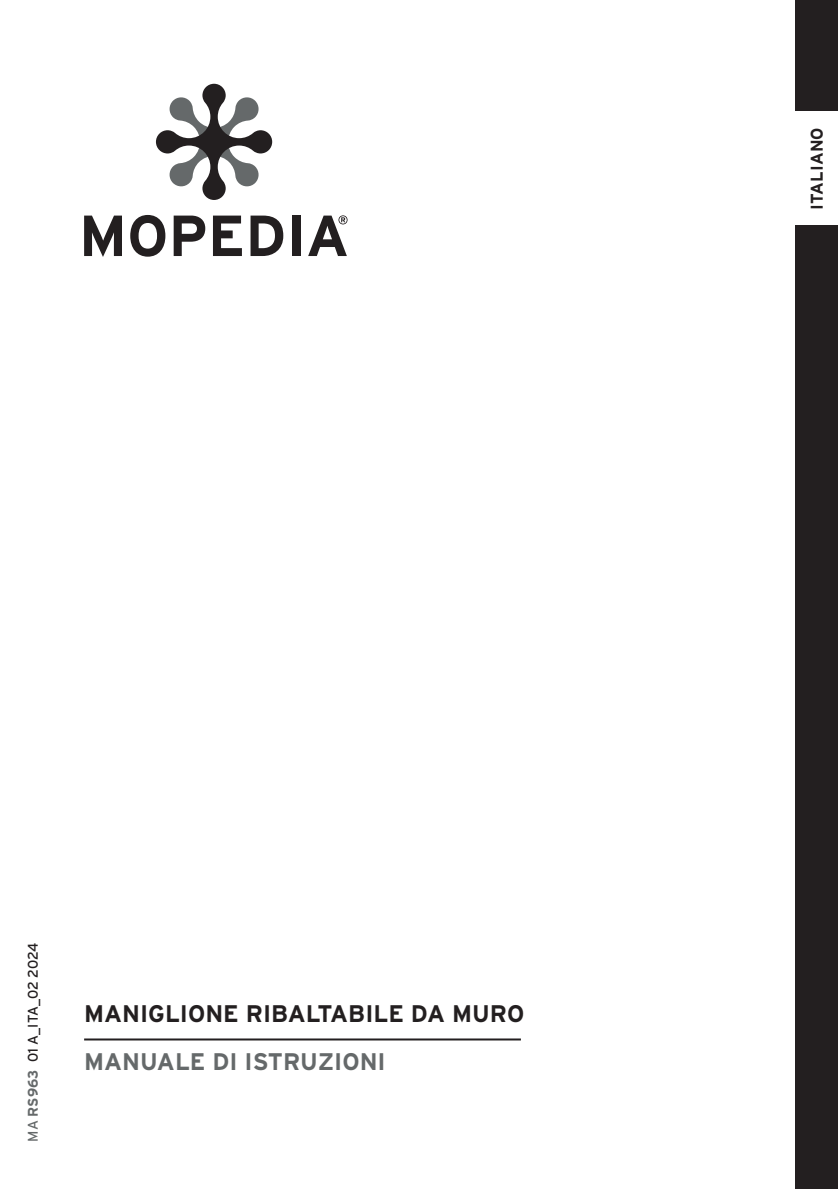
<style>
.page{position:relative;width:838px;height:1189px;background:#fff}
.page>*{position:absolute;margin:0;border:0;box-sizing:border-box;transform-origin:0 0}
.t1{font:700 24px "Interstate";color:#231f20}
.t2{font:700 24px "Interstate";color:#65696a}
.t3{font:700 17px "Interstate";letter-spacing:.005em;color:#231f20}
.t4{font:14px "Interstate";letter-spacing:-.02em;color:#231f20}
.s1{color:#65696a}
.s2{font-weight:700;color:#65696a}
</style>
<div class="page">
<hr style="left:84px;top:1038px;width:437px;height:2px;background:#231f20">
<svg style="left:156px;top:84px;width:116px;height:116px"></svg>
<svg style="left:84px;top:216px;width:38px;height:41px"></svg>
<svg style="left:130px;top:215px;width:35px;height:42px"></svg>
<svg style="left:174px;top:216px;width:31px;height:40px"></svg>
<svg style="left:213px;top:216px;width:29px;height:40px"></svg>
<svg style="left:250px;top:216px;width:33px;height:40px"></svg>
<div style="left:292px;top:216px;width:8px;height:40px;background:#231f20"></div>
<svg style="left:308px;top:215px;width:39px;height:41px"></svg>
<div style="left:795px;top:0;width:43px;height:1189px;background:#231f20"></div>
<div style="left:790px;top:111px;width:48px;height:114px;background:#fff"></div>
<p class="t3" style="left:807px;top:210px;width:84px;rotate:-90deg">ITALIANO</p>
<p class="t4" style="left:25px;top:1141px;width:200px;rotate:-90deg"><span class="s1">MA</span> <span class="s2">RS963</span> 01 A_ITA_02 2024</p>
<p class="t1" style="left:84px;top:1000px;width:441px">MANIGLIONE RIBALTABILE DA MURO</p>
<p class="t2" style="left:84px;top:1048px;width:303px">MANUALE DI ISTRUZIONI</p>
</div>
